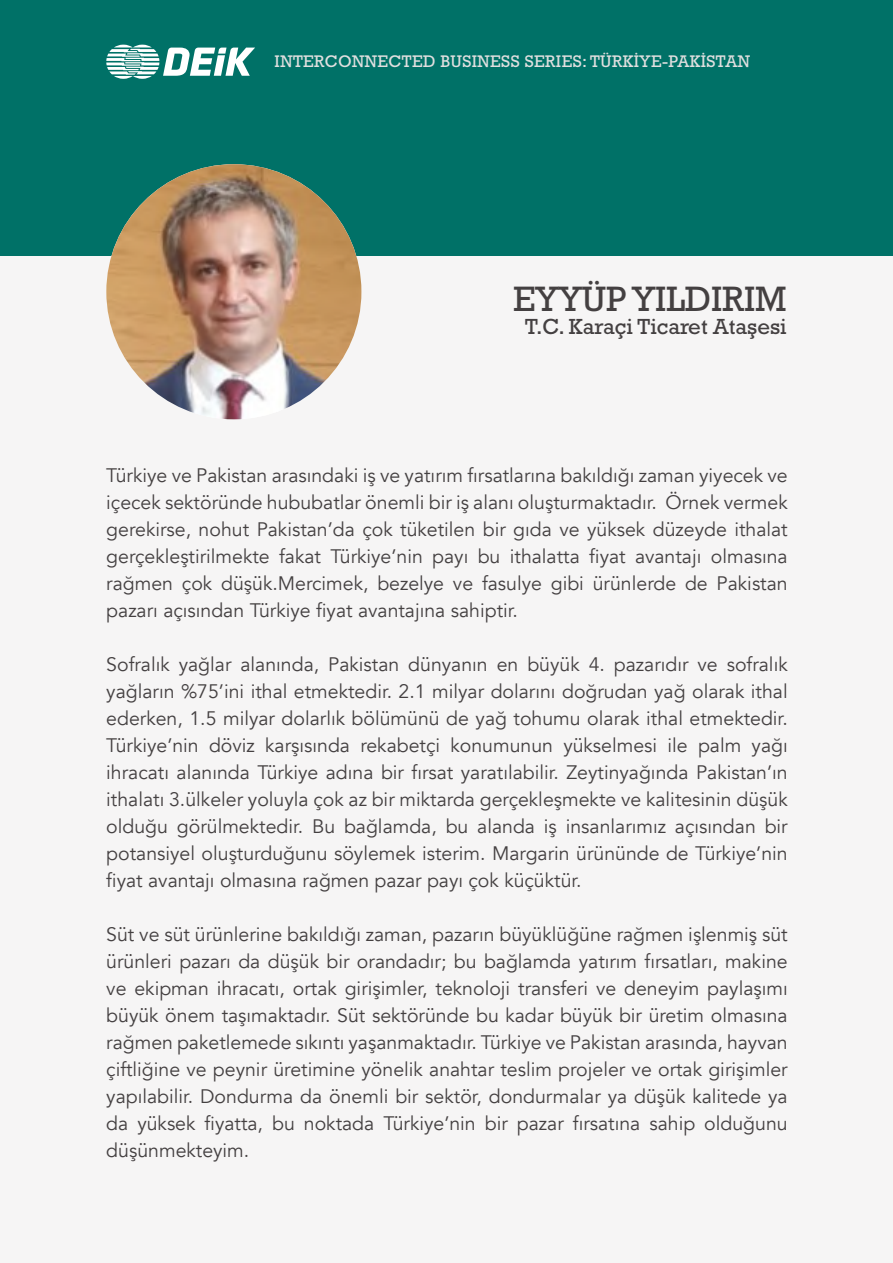
<style>
.page{position:relative;width:893px;height:1263px;background:#fff}
.page>*{position:absolute;margin:0;border:0;box-sizing:border-box;transform-origin:0 0}
.t1{font:31.5px "Rockwell";color:#444041}
.t2{font:19.5px/27px "Avenir";color:#444041;text-align:justify}
.t3{font:19.5px "Rockwell";color:#444041}
.t4{font:15px "Rockwell";letter-spacing:.025em;color:#e0dfdf}
</style>
<div class="page">
<div style="left:0;top:213px;width:893px;height:1050px;background:#f6f5f5"></div>
<div style="left:0;top:0;width:893px;height:255px;background:#007167"></div>
<svg style="left:106px;top:45px;width:149px;height:34px"></svg>
<img style="left:106px;top:164px;width:255px;height:255px;border-radius:128px">
<p class="t4" style="left:275px;top:53px;width:477px">INTERCONNECTED BUSINESS SERIES: TÜRKİYE-PAKİSTAN</p>
<h1 class="t1" style="left:513px;top:281px;width:275px">EYYÜP YILDIRIM</h1>
<p class="t3" style="left:525px;top:316px;width:263px">T.C. Karaçi Ticaret Ataşesi</p>
<p class="t2" style="left:106px;top:462px;width:683px">Türkiye ve Pakistan arasındaki iş ve yatırım fırsatlarına bakıldığı zaman yiyecek ve içecek sektöründe hububatlar önemli bir iş alanı oluşturmaktadır. Örnek vermek gerekirse, nohut Pakistan’da çok tüketilen bir gıda ve yüksek düzeyde ithalat gerçekleştirilmekte fakat Türkiye’nin payı bu ithalatta fiyat avantajı olmasına rağmen çok düşük.Mercimek, bezelye ve fasulye gibi ürünlerde de Pakistan pazarı açısından Türkiye fiyat avantajına sahiptir.</p>
<p class="t2" style="left:106px;top:651px;width:683px">Sofralık yağlar alanında, Pakistan dünyanın en büyük 4. pazarıdır ve sofralık yağların %75’ini ithal etmektedir. 2.1 milyar dolarını doğrudan yağ olarak ithal ederken, 1.5 milyar dolarlık bölümünü de yağ tohumu olarak ithal etmektedir.<br>Türkiye’nin döviz karşısında rekabetçi konumunun yükselmesi ile palm yağı ihracatı alanında Türkiye adına bir fırsat yaratılabilir. Zeytinyağında Pakistan’ın ithalatı 3.ülkeler yoluyla çok az bir miktarda gerçekleşmekte ve kalitesinin düşük olduğu görülmektedir. Bu bağlamda, bu alanda iş insanlarımız açısından bir potansiyel oluşturduğunu söylemek isterim. Margarin ürününde de Türkiye’nin fiyat avantajı olmasına rağmen pazar payı çok küçüktür.</p>
<p class="t2" style="left:106px;top:921px;width:683px">Süt ve süt ürünlerine bakıldığı zaman, pazarın büyüklüğüne rağmen işlenmiş süt ürünleri pazarı da düşük bir orandadır; bu bağlamda yatırım fırsatları, makine ve ekipman ihracatı, ortak girişimler, teknoloji transferi ve deneyim paylaşımı büyük önem taşımaktadır. Süt sektöründe bu kadar büyük bir üretim olmasına rağmen paketlemede sıkıntı yaşanmaktadır. Türkiye ve Pakistan arasında, hayvan çiftliğine ve peynir üretimine yönelik anahtar teslim projeler ve ortak girişimler yapılabilir. Dondurma da önemli bir sektör, dondurmalar ya düşük kalitede ya da yüksek fiyatta, bu noktada Türkiye’nin bir pazar fırsatına sahip olduğunu düşünmekteyim.</p>
</div>
